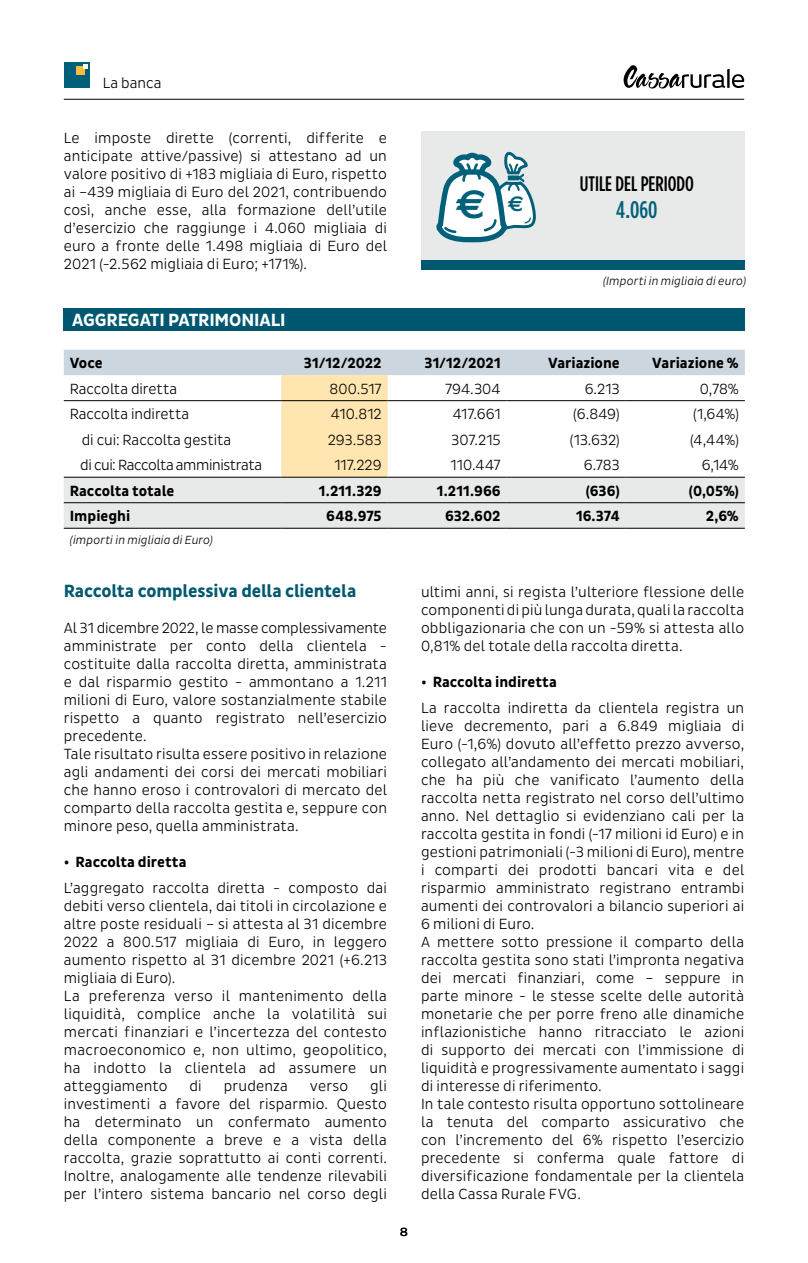
<style>
.page{position:relative;width:808px;height:1263px;background:#fff}
.page>*{position:absolute;margin:0;border:0;box-sizing:border-box;transform-origin:0 0}
.t1{font:700 40.65px "Euro Sans";color:#006079}
.t2{font:700 40.65px "Euro Sans";color:#fff}
.t3{font:700 27px "Euro Sans";color:#006079}
.t4{font:500 24px "Gotham Condensed";color:#006079}
.t5{font:700 21.45px "Euro Sans";color:#006079}
.t6{font:500 21px "Gotham Condensed";color:#000}
.t7{font:700 18px "Pluto Sans Cond";letter-spacing:-.01em;color:#005870}
.t8{font:700 18px "Pluto Sans Cond";letter-spacing:-.01em;color:#fff}
.t9{font:300 15px/18px "Pluto Sans Cond";letter-spacing:.015em;color:#000;text-align:justify}
.t10{font:700 15px "Pluto Sans Cond";color:#000}
.t11{font:300 15px "Pluto Sans Cond";letter-spacing:-.005em;color:#000}
.t12{font:300 15px "Pluto Sans Cond";letter-spacing:-.025em;color:#000}
.t13{font:italic 300 12px "Pluto Sans Cond";letter-spacing:.01em;color:#000}
.t14{font:12px "Pluto Sans";color:#000}
</style>
<div class="page">
<hr style="left:64px;top:99px;width:680px;height:1px;background:#000">
<svg style="left:623px;top:65px;width:121px;height:24px"></svg>
<div style="left:64px;top:62px;width:26px;height:26px;background:#006079"></div>
<div style="left:77px;top:67px;width:8px;height:8px;background:#fcbc3f"></div>
<svg style="left:83px;top:64px;width:4px;height:5px"></svg>
<div style="left:421px;top:132px;width:323px;height:133px;background:#e8e9e9"></div>
<div style="left:421px;top:261px;width:323px;height:9px;background:#005870"></div>
<svg style="left:436px;top:151px;width:100px;height:92px"></svg>
<div style="left:64px;top:308px;width:681px;height:22px;background:#005870"></div>
<svg style="left:64px;top:350px;width:681px;height:178px"></svg>
<hr style="left:64px;top:400px;width:217px;height:1px;background:#000">
<hr style="left:281px;top:400px;width:107px;height:1px;background:#000">
<hr style="left:388px;top:400px;width:119px;height:1px;background:#000">
<hr style="left:507px;top:400px;width:119px;height:1px;background:#000">
<hr style="left:626px;top:400px;width:119px;height:1px;background:#000">
<hr style="left:64px;top:477px;width:217px;height:1px;background:#000">
<hr style="left:281px;top:477px;width:107px;height:1px;background:#000">
<hr style="left:388px;top:477px;width:119px;height:1px;background:#000">
<hr style="left:507px;top:477px;width:119px;height:1px;background:#000">
<hr style="left:626px;top:477px;width:119px;height:1px;background:#000">
<hr style="left:64px;top:502px;width:217px;height:1px;background:#000">
<hr style="left:281px;top:502px;width:107px;height:1px;background:#000">
<hr style="left:388px;top:502px;width:119px;height:1px;background:#000">
<hr style="left:507px;top:502px;width:119px;height:1px;background:#000">
<hr style="left:626px;top:502px;width:119px;height:1px;background:#000">
<hr style="left:64px;top:528px;width:217px;height:1px;background:#000">
<hr style="left:281px;top:528px;width:107px;height:1px;background:#000">
<hr style="left:388px;top:528px;width:119px;height:1px;background:#000">
<hr style="left:507px;top:528px;width:119px;height:1px;background:#000">
<hr style="left:626px;top:528px;width:119px;height:1px;background:#000">
<p class="t9" style="left:103px;top:74px;width:60px">La banca</p>
<p class="t9" style="left:64px;top:129px;width:325px">Le imposte dirette (correnti, differite e anticipate attive/passive) si attestano ad un valore positivo di +183 migliaia di Euro, rispetto ai –439 migliaia di Euro del 2021, contribuendo così, anche esse, alla formazione dell’utile d’esercizio che raggiunge i 4.060 migliaia di euro a fronte delle 1.498 migliaia di Euro del 2021 (-2.562 migliaia di Euro; +171%).</p>
<h3 class="t6" style="left:580px;top:172px;width:116px">UTILE DEL PERIODO</h3>
<h1 class="t2" style="left:604px;top:179px;width:32px">€</h1>
<h1 class="t1" style="left:456px;top:180px;width:32px">€</h1>
<h3 class="t4" style="left:616px;top:197px;width:43px">4.060</h3>
<h3 class="t5" style="left:508px;top:191px;width:18px">€</h3>
<p class="t13" style="left:603px;top:274px;width:145px">(Importi in migliaia di euro)</p>
<p class="t8" style="left:72px;top:309px;width:215px">AGGREGATI PATRIMONIALI</p>
<p class="t10" style="left:70px;top:354px;width:34px">Voce</p>
<p class="t10" style="left:304px;top:354px;width:79px">31/12/2022</p>
<p class="t10" style="left:424px;top:354px;width:78px">31/12/2021</p>
<p class="t10" style="left:548px;top:354px;width:73px">Variazione</p>
<p class="t10" style="left:652px;top:354px;width:88px">Variazione %</p>
<p class="t11" style="left:70px;top:380px;width:109px">Raccolta diretta</p>
<p class="t9" style="left:330px;top:380px;width:53px">800.517</p>
<p class="t9" style="left:445px;top:380px;width:57px">794.304</p>
<p class="t9" style="left:585px;top:380px;width:37px">6.213</p>
<p class="t9" style="left:700px;top:380px;width:41px">0,78%</p>
<p class="t11" style="left:70px;top:405px;width:121px">Raccolta indiretta</p>
<p class="t9" style="left:331px;top:405px;width:52px">410.812</p>
<p class="t9" style="left:453px;top:405px;width:50px">417.661</p>
<p class="t9" style="left:573px;top:405px;width:48px">(6.849)</p>
<p class="t9" style="left:693px;top:405px;width:47px">(1,64%)</p>
<p class="t9" style="left:82px;top:431px;width:151px">di cui: Raccolta gestita</p>
<p class="t9" style="left:328px;top:431px;width:55px">293.583</p>
<p class="t9" style="left:451px;top:431px;width:51px">307.215</p>
<p class="t9" style="left:570px;top:431px;width:51px">(13.632)</p>
<p class="t9" style="left:690px;top:431px;width:50px">(4,44%)</p>
<p class="t12" style="left:80px;top:456px;width:183px">di cui: Raccolta amministrata</p>
<p class="t9" style="left:334px;top:456px;width:49px">117.229</p>
<p class="t9" style="left:450px;top:456px;width:52px">110.447</p>
<p class="t9" style="left:584px;top:456px;width:37px">6.783</p>
<p class="t9" style="left:702px;top:456px;width:39px">6,14%</p>
<p class="t10" style="left:70px;top:482px;width:106px">Raccolta totale</p>
<p class="t10" style="left:319px;top:482px;width:64px">1.211.329</p>
<p class="t10" style="left:437px;top:482px;width:65px">1.211.966</p>
<p class="t10" style="left:586px;top:482px;width:35px">(636)</p>
<p class="t10" style="left:689px;top:482px;width:51px">(0,05%)</p>
<p class="t10" style="left:70px;top:507px;width:62px">Impieghi</p>
<p class="t10" style="left:326px;top:507px;width:57px">648.975</p>
<p class="t10" style="left:445px;top:507px;width:57px">632.602</p>
<p class="t10" style="left:576px;top:507px;width:45px">16.374</p>
<p class="t10" style="left:706px;top:507px;width:35px">2,6%</p>
<p class="t13" style="left:70px;top:533px;width:145px">(importi in migliaia di Euro)</p>
<p class="t7" style="left:64px;top:580px;width:294px">Raccolta complessiva della clientela</p>
<p class="t9" style="left:64px;top:619px;width:325px;text-align:left">Al 31 dicembre 2022, le masse complessivamente amministrate per conto della clientela - costituite dalla raccolta diretta, amministrata e dal risparmio gestito - ammontano a 1.211 milioni di Euro, valore sostanzialmente stabile rispetto a quanto registrato nell’esercizio precedente.<br>Tale risultato risulta essere positivo in relazione agli andamenti dei corsi dei mercati mobiliari che hanno eroso i controvalori di mercato del comparto della raccolta gestita e, seppure con minore peso, quella amministrata.</p>
<p class="t10" style="left:64px;top:853px;width:124px">• Raccolta diretta</p>
<p class="t9" style="left:64px;top:879px;width:325px;text-align:left">L’aggregato raccolta diretta - composto dai debiti verso clientela, dai titoli in circolazione e altre poste residuali – si attesta al 31 dicembre 2022 a 800.517 migliaia di Euro, in leggero aumento rispetto al 31 dicembre 2021 (+6.213 migliaia di Euro).<br>La preferenza verso il mantenimento della liquidità, complice anche la volatilità sui mercati finanziari e l’incertezza del contesto macroeconomico e, non ultimo, geopolitico, ha indotto la clientela ad assumere un atteggiamento</p>
<p class="t9" style="left:64px;top:1077px;width:325px;text-indent:306px">gli investimenti a favore del risparmio. Questo ha determinato un confermato aumento della componente a breve e a vista della raccolta, grazie soprattutto ai conti correnti.<br>Inoltre, analogamente alle tendenze rilevabili per l’intero sistema bancario nel corso degli</p>
<p class="t9" style="left:189px;top:1077px;width:14px">di</p>
<p class="t9" style="left:224px;top:1077px;width:66px">prudenza</p>
<p class="t9" style="left:310px;top:1077px;width:40px">verso</p>
<p class="t14" style="left:400px;top:1225px;width:10px">8</p>
<p class="t9" style="left:421px;top:583px;width:325px">ultimi anni, si regista l’ulteriore flessione delle componenti di più lunga durata, quali la raccolta obbligazionaria che con un -59% si attesta allo 0,81% del totale della raccolta diretta.</p>
<p class="t10" style="left:421px;top:673px;width:137px">• Raccolta indiretta</p>
<p class="t9" style="left:421px;top:699px;width:325px;text-align:left">La raccolta indiretta da clientela registra un lieve decremento, pari a 6.849 migliaia di Euro (-1,6%) dovuto all’effetto prezzo avverso, collegato all’andamento dei mercati mobiliari, che ha più che vanificato l’aumento della raccolta netta registrato nel corso dell’ultimo anno. Nel dettaglio si evidenziano cali per la raccolta gestita in fondi (-17 milioni id Euro) e in gestioni patrimoniali (-3 milioni di Euro), mentre i comparti dei prodotti bancari vita e del risparmio amministrato registrano entrambi aumenti dei controvalori a bilancio superiori ai 6 milioni di Euro.<br>A mettere sotto pressione il comparto della raccolta gestita sono stati l’impronta negativa dei mercati finanziari, come – seppure in parte minore - le stesse scelte delle autorità monetarie che per porre freno alle dinamiche inflazionistiche hanno ritracciato le azioni di supporto dei mercati con l’immissione di liquidità e progressivamente aumentato i saggi di interesse di riferimento.<br>In tale contesto risulta opportuno sottolineare la tenuta del comparto assicurativo che con l’incremento del 6% rispetto l’esercizio precedente si conferma quale fattore di diversificazione fondamentale per la clientela della Cassa Rurale FVG.</p>
<h2 class="t3" style="left:460px;top:615px;width:22px">€</h2>
</div>
